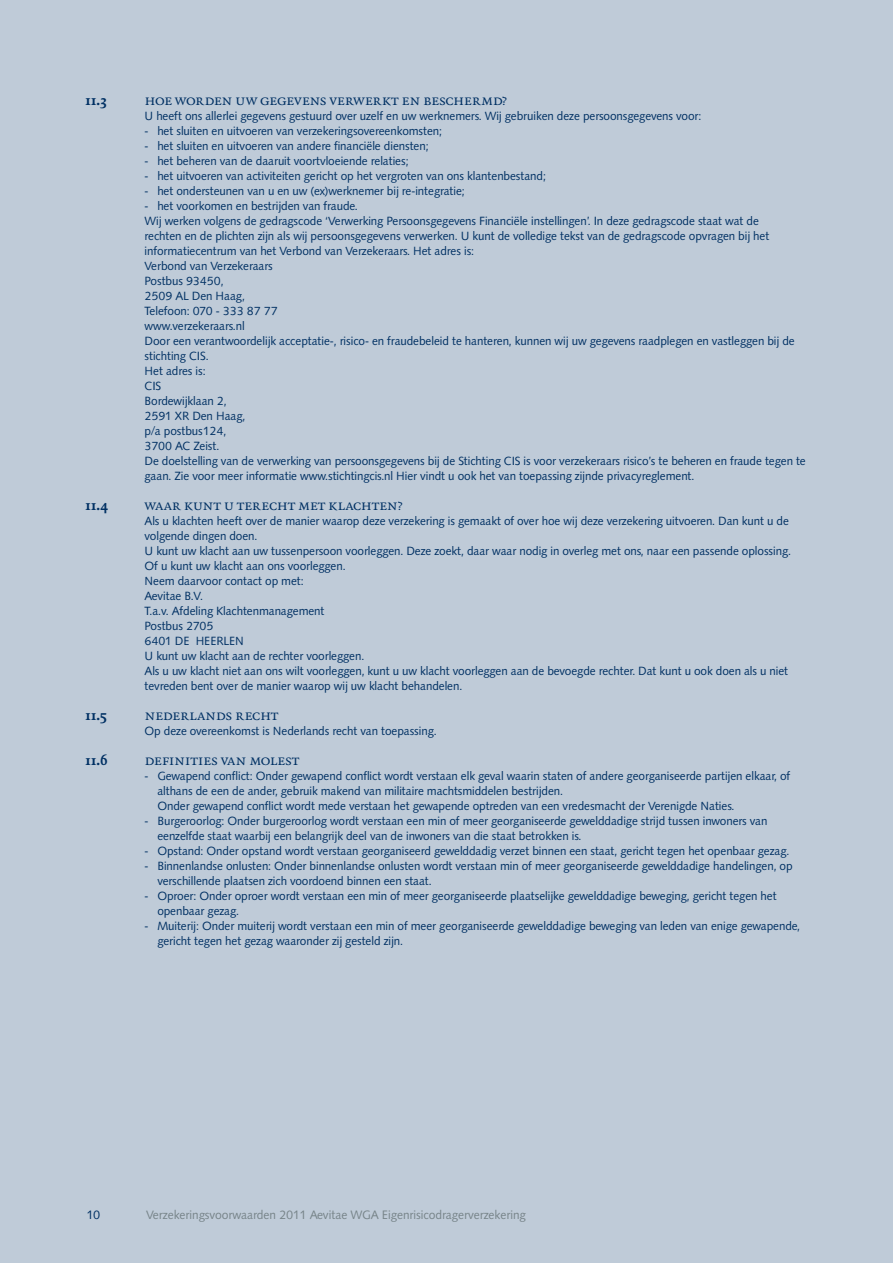
<style>
.page{position:relative;width:893px;height:1263px;background:#bfcbd8}
.page>*{position:absolute;margin:0;border:0;box-sizing:border-box;transform-origin:0 0}
.t1{font:15px "Quadraat Small Caps";letter-spacing:-.025em;color:#003063}
.t2{font:700 15px "Quadraat";letter-spacing:-.01em;color:#003063}
.t3{font:12px "Cg Symphony";color:#778489}
.t4{font:12px "Cg Symphony";color:#003063}
.t5{font:11.7px/15px "Cg Symphony";color:#003063}
</style>
<div class="page">
<p class="t2" style="left:85px;top:93px;width:24px">11.3</p>
<p class="t1" style="left:145px;top:92px;width:364px">hoe worden uw gegevens verwerkt en beschermd?</p>
<p class="t5" style="left:145px;top:108px;width:558px">U heeft ons allerlei gegevens gestuurd over uzelf en uw werknemers. Wij gebruiken deze persoonsgegevens voor:</p>
<p class="t5" style="left:145px;top:123px;width:299px">- het sluiten en uitvoeren van verzekeringsovereenkomsten;</p>
<p class="t5" style="left:145px;top:138px;width:285px">- het sluiten en uitvoeren van andere financiële diensten;</p>
<p class="t5" style="left:145px;top:153px;width:265px">- het beheren van de daaruit voortvloeiende relaties;</p>
<p class="t5" style="left:145px;top:168px;width:403px">- het uitvoeren van activiteiten gericht op het vergroten van ons klantenbestand;</p>
<p class="t5" style="left:145px;top:183px;width:322px">- het ondersteunen van u en uw (ex)werknemer bij re-integratie;</p>
<p class="t5" style="left:145px;top:198px;width:663px">- het voorkomen en bestrijden van fraude.<br>Wij werken volgens de gedragscode ‘Verwerking Persoonsgegevens Financiële instellingen’. In deze gedragscode staat wat de<br>rechten en de plichten zijn als wij persoonsgegevens verwerken. U kunt de volledige tekst van de gedragscode opvragen bij het informatiecentrum van het Verbond van Verzekeraars. Het adres is:<br>Verbond van Verzekeraars<br>Postbus 93450,<br>2509 AL Den Haag,<br>Telefoon: 070 - 333 87 77<br>www.verzekeraars.nl<br>Door een verantwoordelijk acceptatie-, risico- en fraudebeleid te hanteren, kunnen wij uw gegevens raadplegen en vastleggen bij de stichting CIS.<br>Het adres is:<br>CIS<br>Bordewijklaan 2,<br>2591 XR Den Haag,<br>p/a postbus124,<br>3700 AC Zeist.<br>De doelstelling van de verwerking van persoonsgegevens bij de Stichting CIS is voor verzekeraars risico’s te beheren en fraude tegen te gaan. Zie voor meer informatie www.stichtingcis.nl Hier vindt u ook het van toepassing zijnde privacyreglement.</p>
<p class="t2" style="left:85px;top:498px;width:25px">11.4</p>
<p class="t1" style="left:145px;top:497px;width:260px">waar kunt u terecht met klachten?</p>
<p class="t5" style="left:145px;top:513px;width:648px">Als u klachten heeft over de manier waarop deze verzekering is gemaakt of over hoe wij deze verzekering uitvoeren. Dan kunt u de volgende dingen doen.<br>U kunt uw klacht aan uw tussenpersoon voorleggen. Deze zoekt, daar waar nodig in overleg met ons, naar een passende oplossing.<br>Of u kunt uw klacht aan ons voorleggen.<br>Neem daarvoor contact op met:<br>Aevitae B.V.<br>T.a.v. Afdeling Klachtenmanagement<br>Postbus 2705<br>6401 DE HEERLEN<br>U kunt uw klacht aan de rechter voorleggen.<br>Als u uw klacht niet aan ons wilt voorleggen, kunt u uw klacht voorleggen aan de bevoegde rechter. Dat kunt u ook doen als u niet tevreden bent over de manier waarop wij uw klacht behandelen.</p>
<p class="t2" style="left:85px;top:708px;width:24px">11.5</p>
<p class="t1" style="left:145px;top:707px;width:136px">nederlands recht</p>
<p class="t5" style="left:145px;top:723px;width:293px">Op deze overeenkomst is Nederlands recht van toepassing.</p>
<p class="t2" style="left:85px;top:753px;width:24px">11.6</p>
<p class="t1" style="left:145px;top:752px;width:156px">definities van molest</p>
<p class="t5" style="left:157px;top:768px;width:634px;text-indent:-13px">- Gewapend conflict: Onder gewapend conflict wordt verstaan elk geval waarin staten of andere georganiseerde partijen elkaar, of althans de een de ander, gebruik makend van militaire machtsmiddelen bestrijden.<br>Onder gewapend conflict wordt mede verstaan het gewapende optreden van een vredesmacht der Verenigde Naties.</p>
<p class="t5" style="left:157px;top:813px;width:612px;text-indent:-13px">- Burgeroorlog: Onder burgeroorlog wordt verstaan een min of meer georganiseerde gewelddadige strijd tussen inwoners van eenzelfde staat waarbij een belangrijk deel van de inwoners van die staat betrokken is.</p>
<p class="t5" style="left:145px;top:843px;width:646px">- Opstand: Onder opstand wordt verstaan georganiseerd gewelddadig verzet binnen een staat, gericht tegen het openbaar gezag.</p>
<p class="t5" style="left:157px;top:858px;width:637px;text-indent:-13px">- Binnenlandse onlusten: Onder binnenlandse onlusten wordt verstaan min of meer georganiseerde gewelddadige handelingen, op verschillende plaatsen zich voordoend binnen een staat.</p>
<p class="t5" style="left:157px;top:888px;width:621px;text-indent:-13px">- Oproer: Onder oproer wordt verstaan een min of meer georganiseerde plaatselijke gewelddadige beweging, gericht tegen het openbaar gezag.</p>
<p class="t5" style="left:157px;top:918px;width:644px;text-indent:-13px">- Muiterij: Onder muiterij wordt verstaan een min of meer georganiseerde gewelddadige beweging van leden van enige gewapende, gericht tegen het gezag waaronder zij gesteld zijn.</p>
<p class="t4" style="left:87px;top:1207px;width:15px">10</p>
<p class="t3" style="left:146px;top:1207px;width:381px">Verzekeringsvoorwaarden 2011 Aevitae WGA Eigenrisicodragerverzekering</p>
</div>
